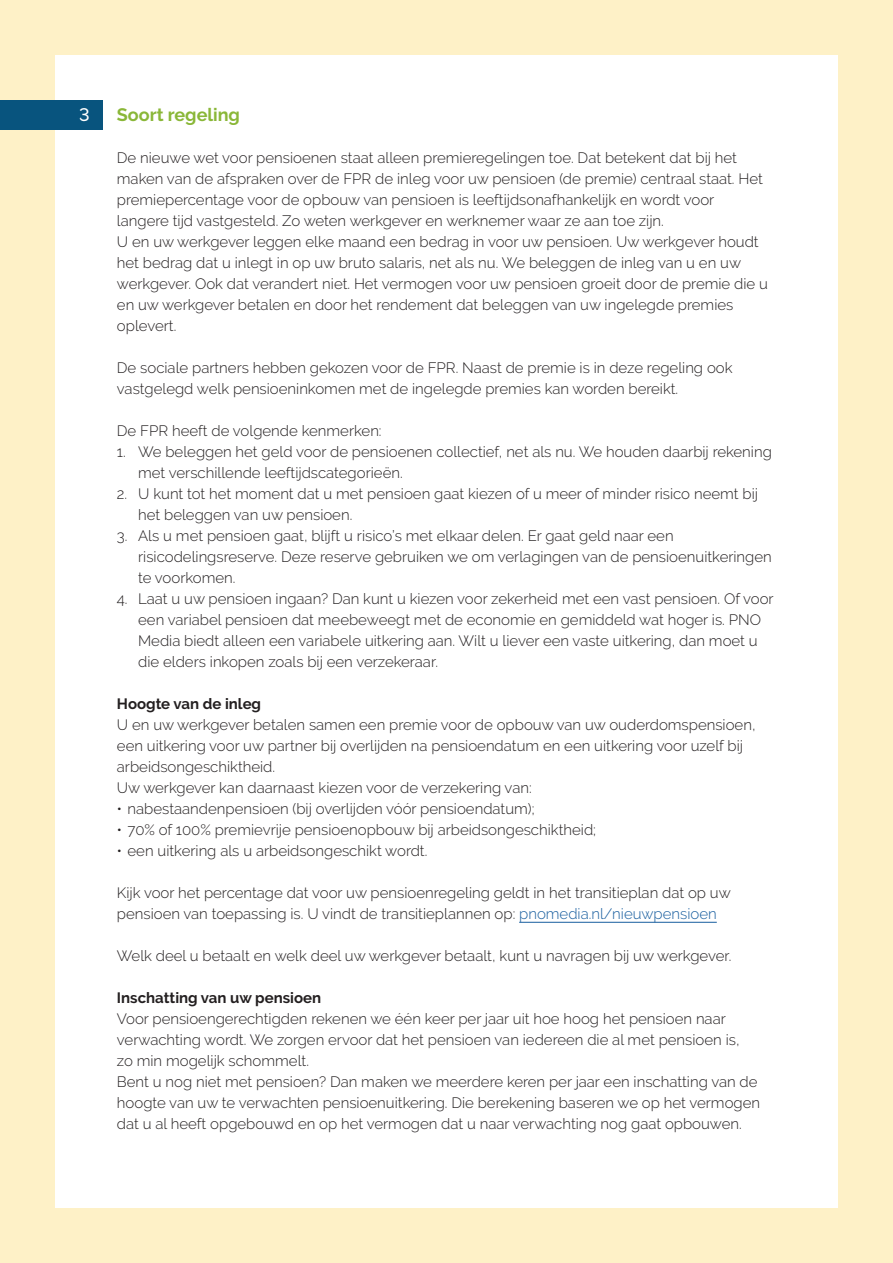
<style>
.page{position:relative;width:893px;height:1263px;background:#fef1c7}
.page>*{position:absolute;margin:0;border:0;box-sizing:border-box;transform-origin:0 0}
.t1{font:700 18px "Raleway";color:#8ab738}
.t2{font:500 18px "Raleway";color:#fff}
.t3{font:300 15px/21px "Raleway";color:#231f20}
.t4{font:700 15px "Raleway";color:#231f20}
.s1{color:#175d9e}
</style>
<div class="page">
<div style="left:55px;top:55px;width:783px;height:1153px;background:#fff"></div>
<div style="left:0;top:100px;width:102px;height:30px;background:#08547e"></div>
<hr style="left:519px;top:922px;width:198px;height:1px;background:#175d9e">
<p class="t2" style="left:79px;top:104px;width:12px">3</p>
<p class="t1" style="left:117px;top:105px;width:125px">Soort regeling</p>
<p class="t3" style="left:117px;top:147px;width:652px">De nieuwe wet voor pensioenen staat alleen premieregelingen toe. Dat betekent dat bij het maken van de afspraken over de FPR de inleg voor uw pensioen (de premie) centraal staat. Het premiepercentage voor de opbouw van pensioen is leeftijdsonafhankelijk en wordt voor langere tijd vastgesteld. Zo weten werkgever en werknemer waar ze aan toe zijn.<br>U en uw werkgever leggen elke maand een bedrag in voor uw pensioen. Uw werkgever houdt het bedrag dat u inlegt in op uw bruto salaris, net als nu. We beleggen de inleg van u en uw werkgever. Ook dat verandert niet. Het vermogen voor uw pensioen groeit door de premie die u en uw werkgever betalen en door het rendement dat beleggen van uw ingelegde premies oplevert.</p>
<p class="t3" style="left:117px;top:357px;width:617px">De sociale partners hebben gekozen voor de FPR. Naast de premie is in deze regeling ook vastgelegd welk pensioeninkomen met de ingelegde premies kan worden bereikt.</p>
<p class="t3" style="left:117px;top:420px;width:266px">De FPR heeft de volgende kenmerken:</p>
<p class="t3" style="left:138px;top:441px;width:635px;text-indent:-21px">1. We beleggen het geld voor de pensioenen collectief, net als nu. We houden daarbij rekening met verschillende leeftijdscategorieën.</p>
<p class="t3" style="left:138px;top:483px;width:621px;text-indent:-21px">2. U kunt tot het moment dat u met pensioen gaat kiezen of u meer of minder risico neemt bij het beleggen van uw pensioen.</p>
<p class="t3" style="left:138px;top:525px;width:635px;text-indent:-21px">3. Als u met pensioen gaat, blijft u risico’s met elkaar delen. Er gaat geld naar een risicodelingsreserve. Deze reserve gebruiken we om verlagingen van de pensioenuitkeringen te voorkomen.</p>
<p class="t3" style="left:138px;top:588px;width:637px;text-indent:-21px">4. Laat u uw pensioen ingaan? Dan kunt u kiezen voor zekerheid met een vast pensioen. Of voor een variabel pensioen dat meebeweegt met de economie en gemiddeld wat hoger is. PNO Media biedt alleen een variabele uitkering aan. Wilt u liever een vaste uitkering, dan moet u die elders inkopen zoals bij een verzekeraar.</p>
<p class="t4" style="left:117px;top:695px;width:146px">Hoogte van de inleg</p>
<p class="t3" style="left:117px;top:714px;width:640px">U en uw werkgever betalen samen een premie voor de opbouw van uw ouderdomspensioen, een uitkering voor uw partner bij overlijden na pensioendatum en een uitkering voor uzelf bij arbeidsongeschiktheid.<br>Uw werkgever kan daarnaast kiezen voor de verzekering van:</p>
<p class="t3" style="left:117px;top:798px;width:419px">• nabestaandenpensioen (bij overlijden vóór pensioendatum);</p>
<p class="t3" style="left:117px;top:819px;width:481px">• 70% of 100% premievrije pensioenopbouw bij arbeidsongeschiktheid;</p>
<p class="t3" style="left:117px;top:840px;width:312px">• een uitkering als u arbeidsongeschikt wordt.</p>
<p class="t3" style="left:117px;top:882px;width:615px">Kijk voor het percentage dat voor uw pensioenregeling geldt in het transitieplan dat op uw pensioen van toepassing is. U vindt de transitieplannen op: <span class="s1">pnomedia.nl/nieuwpensioen</span></p>
<p class="t3" style="left:117px;top:945px;width:616px">Welk deel u betaalt en welk deel uw werkgever betaalt, kunt u navragen bij uw werkgever.</p>
<p class="t4" style="left:117px;top:989px;width:206px">Inschatting van uw pensioen</p>
<p class="t3" style="left:117px;top:1008px;width:645px">Voor pensioengerechtigden rekenen we één keer per jaar uit hoe hoog het pensioen naar verwachting wordt. We zorgen ervoor dat het pensioen van iedereen die al met pensioen is,<br>zo min mogelijk schommelt.<br>Bent u nog niet met pensioen? Dan maken we meerdere keren per jaar een inschatting van de hoogte van uw te verwachten pensioenuitkering. Die berekening baseren we op het vermogen dat u al heeft opgebouwd en op het vermogen dat u naar verwachting nog gaat opbouwen.</p>
</div>
